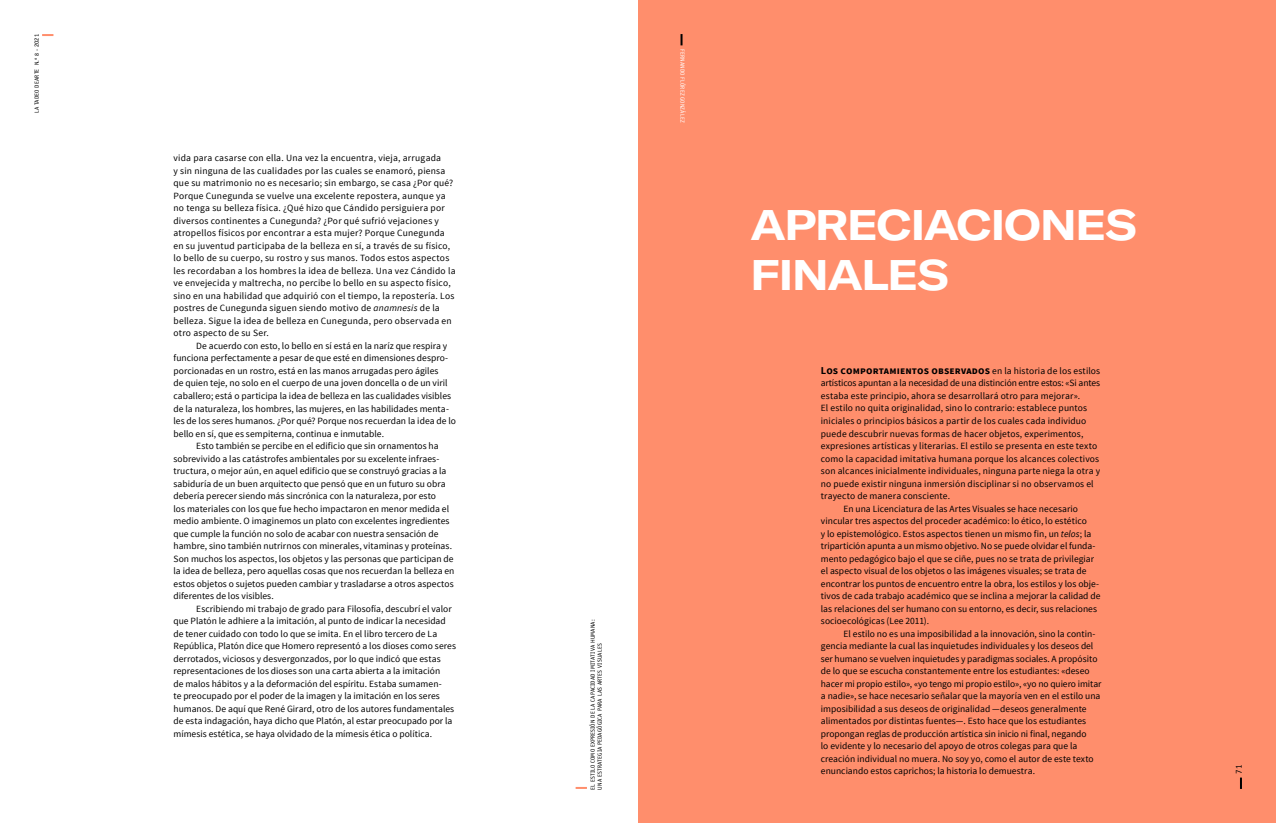
<style>
.page{position:relative;width:1276px;height:823px;background:#fff}
.page>*{position:absolute;margin:0;border:0;box-sizing:border-box;transform-origin:0 0}
.t1{font:700 expanded 42.2px/49.2px "GT America";letter-spacing:-.025em;color:#fff}
.t2{font:700 10.5px "Source Sans Pro";color:#000}
.t3{font:9.5px "Source Sans Pro";letter-spacing:.005em;color:#000}
.t4{font:9.5px/12.5px "Source Sans Pro";letter-spacing:.025em;color:#000}
.t5{font:9px "Officina Sans Std";color:#000}
.t6{font:6px/7px "Officina Sans Std";letter-spacing:.025em;color:#000}
.t7{font:6px "Officina Sans Std";letter-spacing:.025em;color:#fff}
.s1{font-size:6.5px}
.s2{font-style:italic}
.s3{font-weight:400;font-size:9.5px}
</style>
<div class="page">
<div style="left:638px;top:0;width:638px;height:822px;background:#ff8e6c"></div>
<svg style="left:42px;top:34px;width:11px;height:2px"></svg>
<svg style="left:575px;top:787px;width:12px;height:1px"></svg>
<svg style="left:1240px;top:777px;width:2px;height:11px"></svg>
<svg style="left:680px;top:34px;width:2px;height:11px"></svg>
<p class="t6" style="left:33px;top:113px;width:81px;rotate:-90deg">LA TADEO DEARTE N.º 8 - <span class="s1">2021</span></p>
<p class="t4" style="left:173px;top:152px;width:283px">vida para casarse con ella. Una vez la encuentra, vieja, arrugada<br>y sin ninguna de las cualidades por las cuales se enamoró, piensa que su matrimonio no es necesario; sin embargo, se casa ¿Por qué?<br>Porque Cunegunda se vuelve una excelente repostera, aunque ya no tenga su belleza física. ¿Qué hizo que Cándido persiguiera por diversos continentes a Cunegunda? ¿Por qué sufrió vejaciones y atropellos físicos por encontrar a esta mujer? Porque Cunegunda en su juventud participaba de la belleza en sí, a través de su físico, lo bello de su cuerpo, su rostro y sus manos. Todos estos aspectos les recordaban a los hombres la idea de belleza. Una vez Cándido la ve envejecida y maltrecha, no percibe lo bello en su aspecto físico, sino en una habilidad que adquirió con el tiempo, la repostería. Los postres de Cunegunda siguen siendo motivo de <span class="s2">anamnesis</span> de la belleza. Sigue la idea de belleza en Cunegunda, pero observada en otro aspecto de su Ser.</p>
<p class="t3" style="left:196px;top:339px;width:253px">De acuerdo con esto, lo bello en sí está en la naríz que respira y</p>
<p class="t3" style="left:173px;top:352px;width:276px">funciona perfectamente a pesar de que esté en dimensiones despro-</p>
<p class="t3" style="left:173px;top:364px;width:266px">porcionadas en un rostro, está en las manos arrugadas pero ágiles</p>
<p class="t3" style="left:173px;top:377px;width:276px">de quien teje, no solo en el cuerpo de una joven doncella o de un viril</p>
<p class="t3" style="left:173px;top:389px;width:279px">caballero; está o participa la idea de belleza en las cualidades visibles</p>
<p class="t3" style="left:173px;top:402px;width:277px">de la naturaleza, los hombres, las mujeres, en las habilidades menta-</p>
<p class="t3" style="left:173px;top:414px;width:284px">les de los seres humanos. ¿Por qué? Porque nos recuerdan la idea de lo</p>
<p class="t3" style="left:173px;top:427px;width:212px">bello en sí, que es sempiterna, continua e inmutable.</p>
<p class="t3" style="left:196px;top:440px;width:244px">Esto también se percibe en el edificio que sin ornamentos ha</p>
<p class="t3" style="left:173px;top:452px;width:267px">sobrevivido a las catástrofes ambientales por su excelente infraes-</p>
<p class="t3" style="left:173px;top:465px;width:274px">tructura, o mejor aún, en aquel edificio que se construyó gracias a la</p>
<p class="t3" style="left:173px;top:477px;width:274px">sabiduría de un buen arquitecto que pensó que en un futuro su obra</p>
<p class="t3" style="left:173px;top:490px;width:264px">debería perecer siendo más sincrónica con la naturaleza, por esto</p>
<p class="t3" style="left:173px;top:502px;width:277px">los materiales con los que fue hecho impactaron en menor medida el</p>
<p class="t3" style="left:173px;top:515px;width:278px">medio ambiente. O imaginemos un plato con excelentes ingredientes</p>
<p class="t3" style="left:173px;top:527px;width:266px">que cumple la función no solo de acabar con nuestra sensación de</p>
<p class="t3" style="left:173px;top:540px;width:280px">hambre, sino también nutrirnos con minerales, vitaminas y proteínas.</p>
<p class="t3" style="left:173px;top:552px;width:282px">Son muchos los aspectos, los objetos y las personas que participan de</p>
<p class="t3" style="left:173px;top:565px;width:282px">la idea de belleza, pero aquellas cosas que nos recuerdan la belleza en</p>
<p class="t3" style="left:173px;top:577px;width:282px">estos objetos o sujetos pueden cambiar y trasladarse a otros aspectos</p>
<p class="t3" style="left:173px;top:590px;width:102px">diferentes de los visibles.</p>
<p class="t3" style="left:196px;top:602px;width:257px">Escribiendo mi trabajo de grado para Filosofía, descubrí el valor</p>
<p class="t3" style="left:173px;top:615px;width:274px">que Platón le adhiere a la imitación, al punto de indicar la necesidad</p>
<p class="t3" style="left:173px;top:627px;width:265px">de tener cuidado con todo lo que se imita. En el libro tercero de La</p>
<p class="t3" style="left:173px;top:640px;width:284px">República, Platón dice que Homero representó a los dioses como seres</p>
<p class="t3" style="left:173px;top:652px;width:269px">derrotados, viciosos y desvergonzados, por lo que indicó que estas</p>
<p class="t3" style="left:173px;top:665px;width:268px">representaciones de los dioses son una carta abierta a la imitación</p>
<p class="t3" style="left:173px;top:677px;width:270px">de malos hábitos y a la deformación del espíritu. Estaba sumamen-</p>
<p class="t3" style="left:173px;top:690px;width:268px">te preocupado por el poder de la imagen y la imitación en los seres</p>
<p class="t3" style="left:173px;top:702px;width:282px">humanos. De aquí que René Girard, otro de los autores fundamentales</p>
<p class="t3" style="left:173px;top:715px;width:280px">de esta indagación, haya dicho que Platón, al estar preocupado por la</p>
<p class="t3" style="left:173px;top:727px;width:260px">mímesis estética, se haya olvidado de la mímesis ética o política.</p>
<p class="t6" style="left:589px;top:789px;width:172px;rotate:-90deg">EL ESTILO COMO EXPRESIÓN DE LA CAPACIDAD IMITATIVA HUMANA:<br>UNA ESTRATEGIA PEDAGÓGICA PARA LAS ARTES VISUALES</p>
<p class="t7" style="left:686px;top:49px;width:75px;rotate:90deg">FERNANDO FLÓREZ GONZÁLEZ</p>
<h1 class="t1" style="left:750px;top:200px;width:388px">APRECIACIONES<br>FINALES</h1>
<p class="t2" style="left:821px;top:363px;width:281px">Los comportamientos observados <span class="s3">en la historia de los estilos</span></p>
<p class="t3" style="left:821px;top:377px;width:281px">artísticos apuntan a la necesidad de una distinción entre estos: «Si antes</p>
<p class="t3" style="left:821px;top:389px;width:261px">estaba este principio, ahora se desarrollará otro para mejorar».</p>
<p class="t3" style="left:821px;top:402px;width:268px">El estilo no quita originalidad, sino lo contrario: establece puntos</p>
<p class="t3" style="left:821px;top:414px;width:267px">iniciales o principios básicos a partir de los cuales cada individuo</p>
<p class="t3" style="left:821px;top:427px;width:264px">puede descubrir nuevas formas de hacer objetos, experimentos,</p>
<p class="t3" style="left:821px;top:439px;width:278px">expresiones artísticas y literarias. El estilo se presenta en este texto</p>
<p class="t3" style="left:821px;top:452px;width:280px">como la capacidad imitativa humana porque los alcances colectivos</p>
<p class="t3" style="left:821px;top:464px;width:281px">son alcances inicialmente individuales, ninguna parte niega la otra y</p>
<p class="t3" style="left:821px;top:477px;width:274px">no puede existir ninguna inmersión disciplinar si no observamos el</p>
<p class="t3" style="left:821px;top:489px;width:131px">trayecto de manera consciente.</p>
<p class="t3" style="left:843px;top:502px;width:236px">En una Licenciatura de las Artes Visuales se hace necesario</p>
<p class="t3" style="left:821px;top:514px;width:267px">vincular tres aspectos del proceder académico: lo ético, lo estético</p>
<p class="t3" style="left:821px;top:527px;width:272px">y lo epistemológico. Estos aspectos tienen un mismo fin, un <span class="s2">telos</span>; la</p>
<p class="t3" style="left:821px;top:539px;width:276px">tripartición apunta a un mismo objetivo. No se puede olvidar el funda-</p>
<p class="t3" style="left:821px;top:552px;width:275px">mento pedagógico bajo el que se ciñe, pues no se trata de privilegiar</p>
<p class="t3" style="left:821px;top:564px;width:267px">el aspecto visual de los objetos o las imágenes visuales; se trata de</p>
<p class="t3" style="left:821px;top:577px;width:280px">encontrar los puntos de encuentro entre la obra, los estilos y los obje-</p>
<p class="t3" style="left:821px;top:589px;width:281px">tivos de cada trabajo académico que se inclina a mejorar la calidad de</p>
<p class="t3" style="left:821px;top:602px;width:278px">las relaciones del ser humano con su entorno, es decir, sus relaciones</p>
<p class="t3" style="left:821px;top:614px;width:110px">socioecológicas (Lee 2011).</p>
<p class="t3" style="left:843px;top:627px;width:253px">El estilo no es una imposibilidad a la innovación, sino la contin-</p>
<p class="t3" style="left:821px;top:639px;width:274px">gencia mediante la cual las inquietudes individuales y los deseos del</p>
<p class="t3" style="left:821px;top:652px;width:278px">ser humano se vuelven inquietudes y paradigmas sociales. A propósito</p>
<p class="t3" style="left:821px;top:665px;width:270px">de lo que se escucha constantemente entre los estudiantes: «deseo</p>
<p class="t3" style="left:821px;top:677px;width:282px">hacer mi propio estilo», «yo tengo mi propio estilo», «yo no quiero imitar</p>
<p class="t3" style="left:821px;top:690px;width:281px">a nadie», se hace necesario señalar que la mayoría ven en el estilo una</p>
<p class="t3" style="left:821px;top:702px;width:267px">imposibilidad a sus deseos de originalidad —deseos generalmente</p>
<p class="t3" style="left:821px;top:715px;width:267px">alimentados por distintas fuentes—. Esto hace que los estudiantes</p>
<p class="t3" style="left:821px;top:727px;width:267px">propongan reglas de producción artística sin inicio ni final, negando</p>
<p class="t3" style="left:821px;top:740px;width:258px">lo evidente y lo necesario del apoyo de otros colegas para que la</p>
<p class="t3" style="left:821px;top:752px;width:274px">creación individual no muera. No soy yo, como el autor de este texto</p>
<p class="t3" style="left:821px;top:765px;width:216px">enunciando estos caprichos; la historia lo demuestra.</p>
<p class="t5" style="left:1233px;top:773px;width:11px;rotate:-90deg">71</p>
</div>
